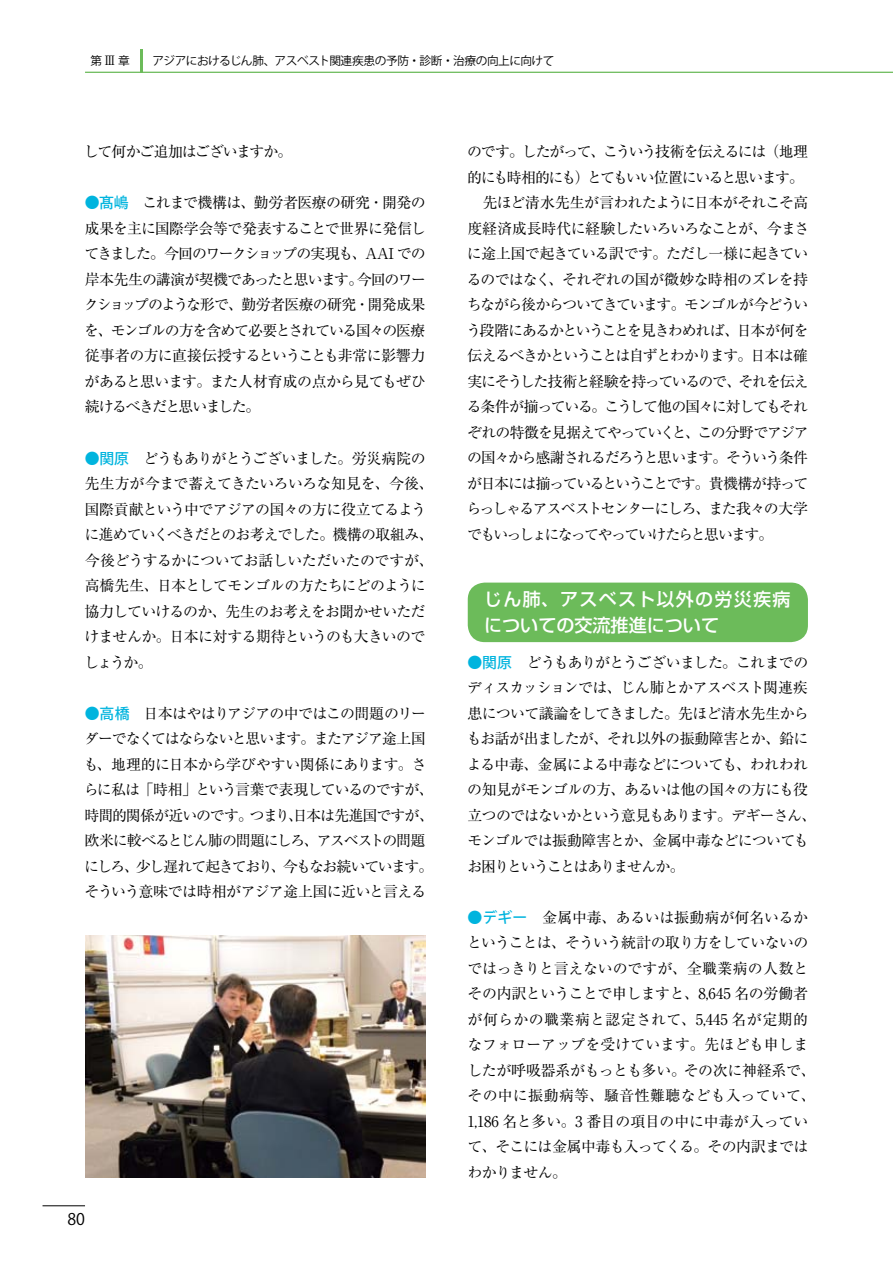
<style>
.page{position:relative;width:893px;height:1263px;background:#fff}
.page>*{position:absolute;margin:0;border:0;box-sizing:border-box;transform-origin:0 0}
.t1{font:500 18px/25.5px "Shin Go Pro";letter-spacing:.07em;color:#fff}
.t2{font:15.9px "Koz Go Pro";color:#000}
.t3{font:14.85px/25.5px "Ryumin Pro";letter-spacing:-.05em;color:#000}
.t4{font:14.85px/25.5px "Ryumin Pro";letter-spacing:-.075em;color:#000}
.t5{font:14.85px/25.5px "Ryumin Pro";letter-spacing:-.015em;color:#000}
.t6{font:11.7px "Koz Go Pro";letter-spacing:-.04em;color:#000}
.s1{font-family:"Koz Min Pro";font-size:12.75px}
.s2{font-family:"Koz Go Pro";font-weight:500;color:#00b4de}
</style>
<div class="page">
<hr style="left:43px;top:1205px;width:42px;height:1px;background:#000">
<hr style="left:85px;top:72px;width:808px;height:1px;background:#6cbb5a">
<hr style="left:140px;top:49px;width:2px;height:23px;background:#6cbb5a">
<div style="left:468px;top:583px;width:340px;height:59px;background:#6cbb5a;border-radius:17px"></div>
<img style="left:85px;top:935px;width:340px;height:243px">
<p class="t6" style="left:90px;top:53px;width:41px">第<span class="s1">Ⅲ</span>章</p>
<p class="t6" style="left:153px;top:53px;width:403px">アジアにおけるじん肺、アスベスト関連疾患の予防・診断・治療の向上に向けて</p>
<p class="t4" style="left:84px;top:138px;width:210px">して何かご追加はございますか。</p>
<p class="t3" style="left:84px;top:189px;width:343px;text-align:justify"><span class="s2">●髙嶋</span>　これまで機構は、勤労者医療の研究・開発の成果を主に国際学会等で発表することで世界に発信してきました。今回のワークショップの実現も、AAI での岸本先生の講演が契機であったと思います。今回のワークショップのような形で、勤労者医療の研究・開発成果を、モンゴルの方を含めて必要とされている国々の医療従事者の方に直接伝授するということも非常に影響力があると思います。また人材育成の点から見てもぜひ続けるべきだと思いました。</p>
<p class="t3" style="left:84px;top:444px;width:351px"><span class="s2">●関原</span>　どうもありがとうございました。労災病院の先生方が今まで蓄えてきたいろいろな知見を、今後、国際貢献という中でアジアの国々の方に役立てるように進めていくべきだとのお考えでした。機構の取組み、今後どうするかについてお話しいただいたのですが、高橋先生、日本としてモンゴルの方たちにどのように協力していけるのか、先生のお考えをお聞かせいただけませんか。日本に対する期待というのも大きいのでしょうか。</p>
<p class="t3" style="left:84px;top:699px;width:352px"><span class="s2">●高橋</span>　日本はやはりアジアの中ではこの問題のリーダーでなくてはならないと思います。またアジア途上国も、地理的に日本から学びやすい関係にあります。さらに私は「時相」という言葉で表現しているのですが、時間的関係が近いのです。つまり、日本は先進国ですが、欧米に較べるとじん肺の問題にしろ、アスベストの問題にしろ、少し遅れて起きており、今もなお続いています。そういう意味では時相がアジア途上国に近いと言える</p>
<p class="t2" style="left:67px;top:1209px;width:19px">80</p>
<p class="t4" style="left:466px;top:138px;width:344px">のです。したがって、こういう技術を伝えるには（地理的にも時相的にも）とてもいい位置にいると思います。　先ほど清水先生が言われたように日本がそれこそ高度経済成長時代に経験したいろいろなことが、今まさに途上国で起きている訳です。ただし一様に起きているのではなく、それぞれの国が微妙な時相のズレを持ちながら後からついてきています。モンゴルが今どういう段階にあるかということを見きわめれば、日本が何を伝えるべきかということは自ずとわかります。日本は確実にそうした技術と経験を持っているので、それを伝える条件が揃っている。こうして他の国々に対してもそれぞれの特徴を見据えてやっていくと、この分野でアジアの国々から感謝されるだろうと思います。そういう条件が日本には揃っているということです。貴機構が持ってらっしゃるアスベストセンターにしろ、また我々の大学でもいっしょになってやっていけたらと思います。</p>
<p class="t1" style="left:484px;top:585px;width:308px">じん肺、アスベスト以外の労災疾病についての交流推進について</p>
<p class="t3" style="left:467px;top:648px;width:351px"><span class="s2">●関原</span>　どうもありがとうございました。これまでのディスカッションでは、じん肺とかアスベスト関連疾患について議論をしてきました。先ほど清水先生からもお話が出ましたが、それ以外の振動障害とか、鉛による中毒、金属による中毒などについても、われわれの知見がモンゴルの方、あるいは他の国々の方にも役立つのではないかという意見もあります。デギーさん、モンゴルでは振動障害とか、金属中毒などについてもお困りということはありませんか。</p>
<p class="t5" style="left:467px;top:903px;width:350px"><span class="s2">●デギー</span>　金属中毒、あるいは振動病が何名いるかということは、そういう統計の取り方をしていないのではっきりと言えないのですが、全職業病の人数とその内訳ということで申しますと、8,645 名の労働者が何らかの職業病と認定されて、5,445 名が定期的なフォローアップを受けています。先ほども申しましたが呼吸器系がもっとも多い。その次に神経系で、その中に振動病等、騒音性難聴なども入っていて、<br>1,186 名と多い。3 番目の項目の中に中毒が入っていて、そこには金属中毒も入ってくる。その内訳まではわかりません。</p>
</div>
